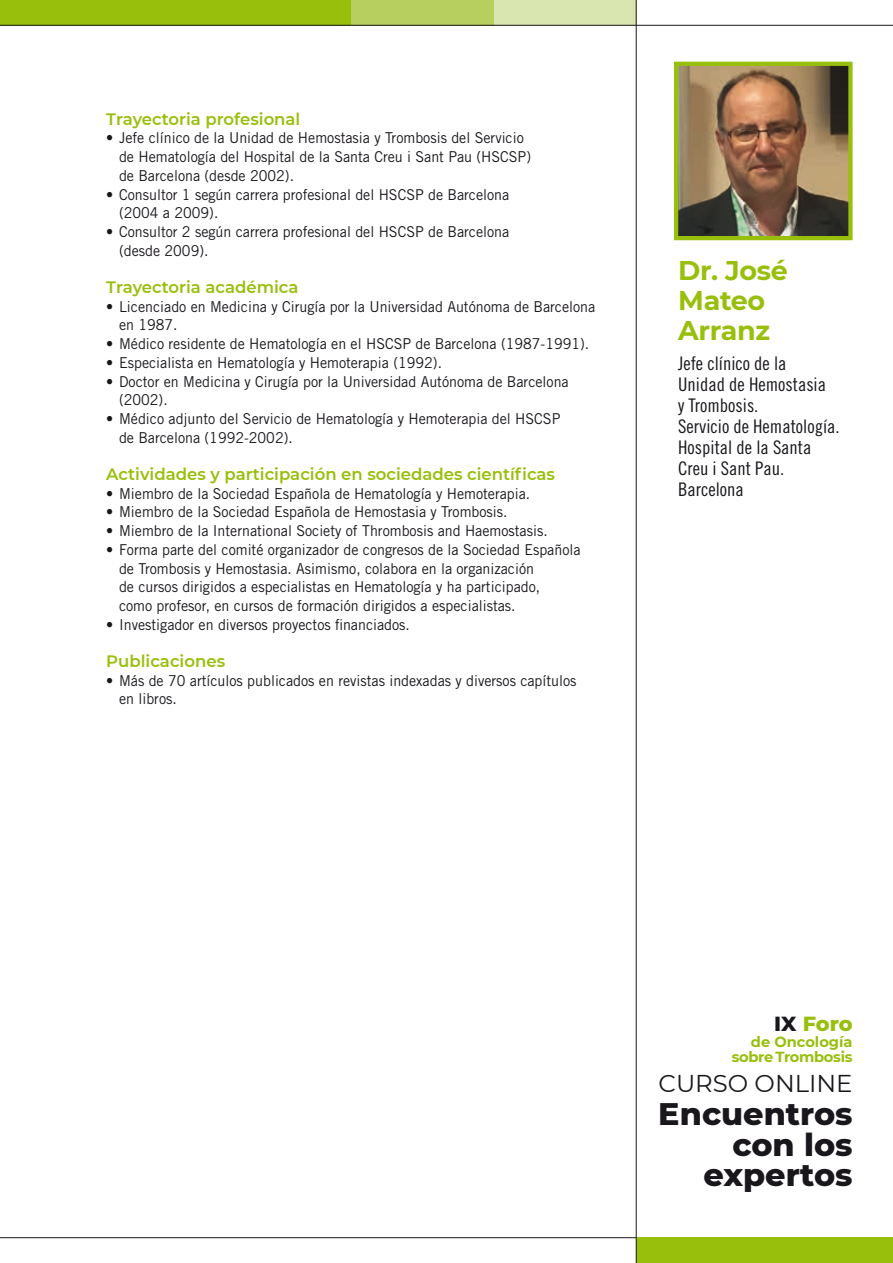
<style>
.page{position:relative;width:893px;height:1263px;background:#fff}
.page>*{position:absolute;margin:0;border:0;box-sizing:border-box;transform-origin:0 0}
.t1{font:800 31.8px/30.3px "Montserrat";color:#1a171c;text-align:right}
.t2{font:700 27px/30px "Montserrat";letter-spacing:-.015em;color:#98bf0c}
.t3{font:24.3px "Montserrat";color:#1a171c}
.t4{font:800 20.85px "Montserrat";letter-spacing:-.005em;color:#98bf0c}
.t5{font:18.75px/21px "Trade Gothic LT Std Cn 18";color:#1a171c}
.t6{font:600 16.5px "Montserrat";color:#98bf0c}
.t7{font:15px/18.8px "Trade Gothic LT Std";color:#1a171c;scale:.95 1}
.t8{font:700 14.55px/15.3px "Montserrat";letter-spacing:-.02em;color:#98bf0c;text-align:right}
.s1{color:#1a171c}
</style>
<div class="page">
<hr style="left:0;top:1237px;width:893px;height:1px;background:#1a171c">
<div style="left:0;top:0;width:352px;height:26px;background:#98bf0c"></div>
<div style="left:494px;top:0;width:142px;height:26px;background:#dae6b0"></div>
<div style="left:351px;top:0;width:143px;height:26px;background:#b6cf5e"></div>
<div style="left:636px;top:1237px;width:257px;height:26px;background:#98bf0c"></div>
<hr style="left:0;top:25px;width:893px;height:1px;background:#1a171c">
<hr style="left:636px;top:0;width:1px;height:1263px;background:#1a171c">
<img style="left:679px;top:67px;width:169px;height:168px">
<div style="left:674px;top:62px;width:179px;height:178px;border:4px solid #98bf0c"></div>
<p class="t6" style="left:106px;top:107px;width:196px">Trayectoria profesional</p>
<p class="t7" style="left:119px;top:128px;width:435px;text-indent:-13px">• Jefe clínico de la Unidad de Hemostasia y Trombosis del Servicio de Hematología del Hospital de la Santa Creu i Sant Pau (HSCSP) de Barcelona (desde 2002).</p>
<p class="t7" style="left:119px;top:185px;width:412px;text-indent:-13px">• Consultor 1 según carrera profesional del HSCSP de Barcelona (2004 a 2009).</p>
<p class="t7" style="left:119px;top:222px;width:412px;text-indent:-13px">• Consultor 2 según carrera profesional del HSCSP de Barcelona (desde 2009).</p>
<p class="t6" style="left:106px;top:275px;width:194px">Trayectoria académica</p>
<p class="t7" style="left:119px;top:297px;width:503px;text-indent:-13px">• Licenciado en Medicina y Cirugía por la Universidad Autónoma de Barcelona en 1987.</p>
<p class="t7" style="left:106px;top:334px;width:510px">• Médico residente de Hematología en el HSCSP de Barcelona (1987-1991).</p>
<p class="t7" style="left:106px;top:353px;width:355px">• Especialista en Hematología y Hemoterapia (1992).</p>
<p class="t7" style="left:119px;top:372px;width:475px;text-indent:-13px">• Doctor en Medicina y Cirugía por la Universidad Autónoma de Barcelona (2002).</p>
<p class="t7" style="left:119px;top:409px;width:466px;text-indent:-13px">• Médico adjunto del Servicio de Hematología y Hemoterapia del HSCSP de Barcelona (1992-2002).</p>
<p class="t6" style="left:106px;top:462px;width:450px">Actividades y participación en sociedades científicas</p>
<p class="t7" style="left:106px;top:484px;width:448px">• Miembro de la Sociedad Española de Hematología y Hemoterapia.</p>
<p class="t7" style="left:106px;top:502px;width:424px">• Miembro de la Sociedad Española de Hemostasia y Trombosis.</p>
<p class="t7" style="left:106px;top:521px;width:466px">• Miembro de la International Society of Thrombosis and Haemostasis.</p>
<p class="t7" style="left:119px;top:540px;width:487px;text-indent:-13px">• Forma parte del comité organizador de congresos de la Sociedad Española de Trombosis y Hemostasia. Asimismo, colabora en la organización<br>de cursos dirigidos a especialistas en Hematología y ha participado,<br>como profesor, en cursos de formación dirigidos a especialistas.</p>
<p class="t7" style="left:106px;top:615px;width:321px">• Investigador en diversos proyectos financiados.</p>
<p class="t6" style="left:106px;top:649px;width:120px">Publicaciones</p>
<p class="t7" style="left:119px;top:671px;width:483px;text-indent:-13px">• Más de 70 artículos publicados en revistas indexadas y diversos capítulos en libros.</p>
<h2 class="t2" style="left:678px;top:254px;width:111px">Dr. José<br>Mateo<br>Arranz</h2>
<p class="t5" style="left:678px;top:352px;width:163px">Jefe clínico de la<br>Unidad de Hemostasia<br>y Trombosis.<br>Servicio de Hematología.<br>Hospital de la Santa<br>Creu i Sant Pau.<br>Barcelona</p>
<h3 class="t4" style="left:774px;top:1008px;width:80px"><span class="s1">IX</span> Foro</h3>
<p class="t8" style="left:732px;top:1033px;width:122px">de Oncología sobre Trombosis</p>
<h3 class="t3" style="left:659px;top:1067px;width:196px">CURSO ONLINE</h3>
<h1 class="t1" style="left:658px;top:1097px;width:196px">Encuentros con los expertos</h1>
</div>
